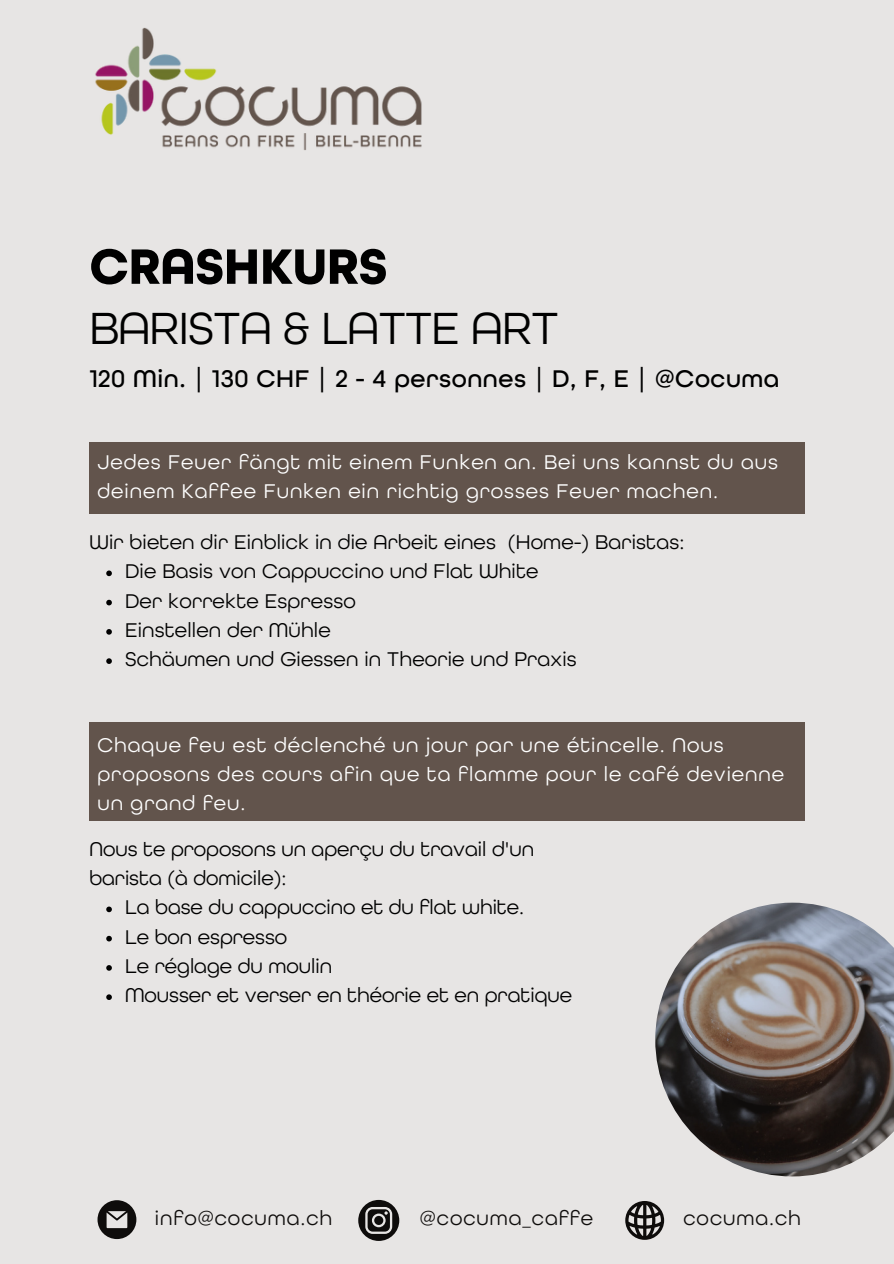
<style>
.page{position:relative;width:894px;height:1264px;background:#fff}
.page>*{position:absolute;margin:0;border:0;box-sizing:border-box;transform-origin:0 0}
.t1{font:700 52.5px "All Round Gothic";letter-spacing:-.015em;color:#000}
.t2{font:47.55px "All Round Gothic";letter-spacing:-.015em;color:#000}
.t3{font:500 25.5px "All Round Gothic";letter-spacing:.025em;color:#000}
.t4{font:21px/29.2px "All Round Gothic";letter-spacing:.01em;color:#000}
.t5{font:21px/29.2px "All Round Gothic";letter-spacing:.045em;color:#fff}
.t6{font:21px "All Round Gothic";letter-spacing:.045em;color:#000}
</style>
<div class="page">
<div style="left:0;top:0;width:893px;height:1263px;background:#e7e5e4"></div>
<div style="left:89px;top:442px;width:715px;height:71px;background:#62544c"></div>
<img style="left:89px;top:28px;width:339px;height:122px">
<svg style="left:106px;top:570px;width:6px;height:6px"></svg>
<svg style="left:106px;top:599px;width:6px;height:6px"></svg>
<svg style="left:106px;top:629px;width:6px;height:5px"></svg>
<svg style="left:106px;top:658px;width:6px;height:6px"></svg>
<svg style="left:106px;top:906px;width:6px;height:6px"></svg>
<svg style="left:106px;top:935px;width:6px;height:6px"></svg>
<svg style="left:106px;top:965px;width:6px;height:5px"></svg>
<svg style="left:106px;top:994px;width:6px;height:6px"></svg>
<div style="left:89px;top:722px;width:715px;height:98px;background:#62544c"></div>
<p class="t1" style="left:89px;top:235px;width:299px">CRASHKURS</p>
<p class="t2" style="left:89px;top:300px;width:471px">BARISTA &amp; LATTE ART</p>
<p class="t3" style="left:89px;top:364px;width:691px">120 Min. | 130 CHF | 2 - 4 personnes | D, F, E | @Cocuma</p>
<p class="t5" style="left:97px;top:448px;width:681px">Jedes Feuer fängt mit einem Funken an. Bei uns kannst du aus deinem Kaffee Funken ein richtig grosses Feuer machen.</p>
<p class="t4" style="left:89px;top:528px;width:596px">Wir bieten dir Einblick in die Arbeit eines (Home-) Baristas:</p>
<p class="t4" style="left:125px;top:557px;width:415px">Die Basis von Cappuccino und Flat White</p>
<p class="t4" style="left:125px;top:586px;width:232px">Der korrekte Espresso</p>
<p class="t4" style="left:125px;top:615px;width:207px">Einstellen der Mühle</p>
<p class="t4" style="left:125px;top:645px;width:453px">Schäumen und Giessen in Theorie und Praxis</p>
<p class="t5" style="left:97px;top:730px;width:688px">Chaque feu est déclenché un jour par une étincelle. Nous proposons des cours afin que ta flamme pour le café devienne un grand feu.</p>
<p class="t4" style="left:89px;top:834px;width:446px">Nous te proposons un aperçu du travail d'un barista (à domicile):</p>
<p class="t4" style="left:125px;top:893px;width:400px">La base du cappuccino et du flat white.</p>
<p class="t4" style="left:125px;top:922px;width:164px">Le bon espresso</p>
<p class="t4" style="left:125px;top:951px;width:208px">Le réglage du moulin</p>
<p class="t4" style="left:125px;top:980px;width:448px">Mousser et verser en théorie et en pratique</p>
<h2 class="t6" style="left:155px;top:1205px;width:179px">info@cocuma.ch</h2>
<h1 class="t6" style="left:420px;top:1205px;width:175px">@cocuma_caffe</h1>
<h3 class="t6" style="left:683px;top:1205px;width:119px">cocuma.ch</h3>
</div>
